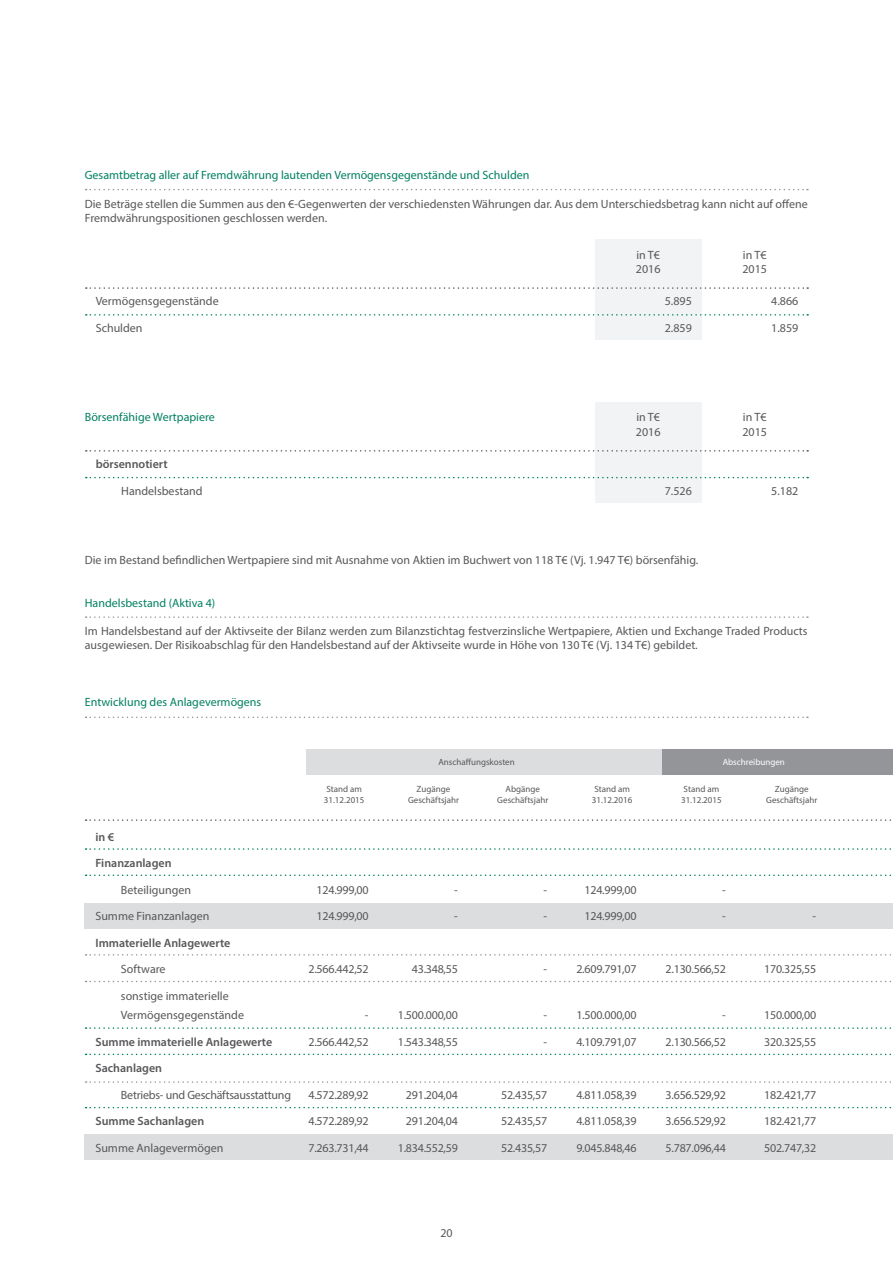
<style>
.page{position:relative;width:893px;height:1263px;background:#fff}
.page>*{position:absolute;margin:0;border:0;box-sizing:border-box;transform-origin:0 0}
.t1{font:12px/14.2px "Myriad Pro";color:#57585a}
.t2{font:12px "Myriad Pro";color:#008061}
.t3{font:600 12px "Myriad Pro";color:#57585a}
.t4{font:12px "Myriad Pro";letter-spacing:-.02em;color:#57585a}
.t5{font:9px/11.2px "Myriad Pro";color:#57585a}
.t6{font:9px "Myriad Pro";color:#fff}
</style>
<div class="page">
<div style="left:595px;top:402px;width:106px;height:101px;background:#f2f3f4"></div>
<div style="left:595px;top:239px;width:106px;height:101px;background:#f2f3f4"></div>
<svg style="left:86px;top:189px;width:722px;height:1px"></svg>
<svg style="left:86px;top:616px;width:722px;height:2px"></svg>
<svg style="left:86px;top:314px;width:722px;height:2px"></svg>
<svg style="left:86px;top:287px;width:722px;height:2px"></svg>
<svg style="left:86px;top:477px;width:722px;height:1px"></svg>
<svg style="left:86px;top:450px;width:722px;height:2px"></svg>
<div style="left:85px;top:1135px;width:808px;height:25px;background:#dcdddf"></div>
<div style="left:85px;top:903px;width:808px;height:26px;background:#dcdddf"></div>
<svg style="left:86px;top:848px;width:805px;height:2px"></svg>
<svg style="left:86px;top:874px;width:805px;height:2px"></svg>
<svg style="left:86px;top:954px;width:805px;height:1px"></svg>
<svg style="left:86px;top:981px;width:805px;height:1px"></svg>
<svg style="left:86px;top:1027px;width:805px;height:2px"></svg>
<svg style="left:86px;top:1054px;width:805px;height:1px"></svg>
<svg style="left:86px;top:1081px;width:805px;height:2px"></svg>
<svg style="left:86px;top:1107px;width:805px;height:1px"></svg>
<svg style="left:86px;top:819px;width:805px;height:2px"></svg>
<div style="left:662px;top:749px;width:231px;height:26px;background:#939598"></div>
<div style="left:306px;top:749px;width:356px;height:26px;background:#dcdddf"></div>
<svg style="left:86px;top:716px;width:722px;height:2px"></svg>
<p class="t2" style="left:85px;top:168px;width:446px">Gesamtbetrag aller auf Fremdwährung lautenden Vermögensgegenstände und Schulden</p>
<p class="t1" style="left:85px;top:196px;width:724px">Die Beträge stellen die Summen aus den €-Gegenwerten der verschiedensten Währungen dar. Aus dem Unterschiedsbetrag kann nicht auf offene<br>Fremdwährungspositionen geschlossen werden.</p>
<p class="t1" style="left:96px;top:294px;width:125px">Vermögensgegenstände</p>
<p class="t1" style="left:96px;top:321px;width:48px">Schulden</p>
<p class="t2" style="left:85px;top:410px;width:132px">Börsenfähige Wertpapiere</p>
<p class="t1" style="left:636px;top:247px;width:26px">in T€<br>2016</p>
<p class="t1" style="left:742px;top:247px;width:26px">in T€<br>2015</p>
<p class="t1" style="left:665px;top:294px;width:29px">5.895</p>
<p class="t1" style="left:665px;top:321px;width:29px">2.859</p>
<p class="t1" style="left:771px;top:294px;width:29px">4.866</p>
<p class="t1" style="left:771px;top:321px;width:29px">1.859</p>
<p class="t1" style="left:636px;top:410px;width:26px">in T€<br>2016</p>
<p class="t1" style="left:742px;top:410px;width:26px">in T€<br>2015</p>
<p class="t3" style="left:96px;top:456px;width:73px">börsennotiert</p>
<p class="t1" style="left:121px;top:483px;width:83px">Handelsbestand</p>
<p class="t1" style="left:665px;top:483px;width:29px">7.526</p>
<p class="t1" style="left:771px;top:483px;width:29px">5.182</p>
<p class="t1" style="left:85px;top:552px;width:615px">Die im Bestand befindlichen Wertpapiere sind mit Ausnahme von Aktien im Buchwert von 118 T€ (Vj. 1.947 T€) börsenfähig.</p>
<p class="t2" style="left:85px;top:595px;width:132px">Handelsbestand (Aktiva 4)</p>
<p class="t1" style="left:85px;top:624px;width:724px">Im Handelsbestand auf der Aktivseite der Bilanz werden zum Bilanzstichtag festverzinsliche Wertpapiere, Aktien und Exchange Traded Products ausgewiesen. Der Risikoabschlag für den Handelsbestand auf der Aktivseite wurde in Höhe von 130 T€ (Vj. 134 T€) gebildet.</p>
<p class="t2" style="left:85px;top:695px;width:178px">Entwicklung des Anlagevermögens</p>
<p class="t3" style="left:95px;top:829px;width:20px">in €</p>
<p class="t3" style="left:95px;top:855px;width:78px">Finanzanlagen</p>
<p class="t1" style="left:121px;top:882px;width:72px">Beteiligungen</p>
<p class="t1" style="left:95px;top:909px;width:116px">Summe Finanzanlagen</p>
<p class="t3" style="left:95px;top:935px;width:136px">Immaterielle Anlagewerte</p>
<p class="t1" style="left:121px;top:962px;width:46px">Software</p>
<p class="t1" style="left:121px;top:986px;width:125px;line-height:19px">sonstige immaterielle<br>Vermögensgegenstände</p>
<p class="t3" style="left:95px;top:1034px;width:178px">Summe immaterielle Anlagewerte</p>
<p class="t3" style="left:95px;top:1060px;width:68px">Sachanlagen</p>
<p class="t4" style="left:121px;top:1087px;width:172px">Betriebs- und Geschäftsausstattung</p>
<p class="t3" style="left:95px;top:1113px;width:110px">Summe Sachanlagen</p>
<p class="t1" style="left:95px;top:1140px;width:130px">Summe Anlagevermögen</p>
<p class="t5" style="left:324px;top:783px;width:42px">Stand am<br>31.12.2015</p>
<p class="t1" style="left:317px;top:882px;width:54px">124.999,00</p>
<p class="t1" style="left:317px;top:909px;width:54px">124.999,00</p>
<p class="t1" style="left:308px;top:962px;width:62px">2.566.442,52</p>
<p class="t1" style="left:365px;top:1008px;width:5px">-</p>
<p class="t1" style="left:308px;top:1034px;width:62px">2.566.442,52</p>
<p class="t1" style="left:308px;top:1087px;width:62px">4.572.289,92</p>
<p class="t1" style="left:308px;top:1114px;width:62px">4.572.289,92</p>
<p class="t1" style="left:308px;top:1140px;width:62px">7.263.731,44</p>
<p class="t5" style="left:438px;top:756px;width:78px">Anschaffungskosten</p>
<p class="t6" style="left:723px;top:757px;width:64px">Abschreibungen</p>
<p class="t5" style="left:408px;top:783px;width:53px;text-align:center">Zugänge<br>Geschäftsjahr</p>
<p class="t5" style="left:497px;top:783px;width:53px;text-align:center">Abgänge<br>Geschäftsjahr</p>
<p class="t5" style="left:592px;top:783px;width:42px">Stand am<br>31.12.2016</p>
<p class="t5" style="left:681px;top:783px;width:42px">Stand am<br>31.12.2015</p>
<p class="t5" style="left:766px;top:783px;width:53px;text-align:center">Zugänge<br>Geschäftsjahr</p>
<p class="t1" style="left:454px;top:882px;width:5px">-</p>
<p class="t1" style="left:454px;top:909px;width:5px">-</p>
<p class="t1" style="left:544px;top:882px;width:5px">-</p>
<p class="t1" style="left:544px;top:909px;width:5px">-</p>
<p class="t1" style="left:584px;top:882px;width:54px">124.999,00</p>
<p class="t1" style="left:584px;top:909px;width:54px">124.999,00</p>
<p class="t1" style="left:722px;top:882px;width:5px">-</p>
<p class="t1" style="left:722px;top:909px;width:5px">-</p>
<p class="t1" style="left:812px;top:909px;width:5px">-</p>
<p class="t1" style="left:412px;top:962px;width:48px">43.348,55</p>
<p class="t1" style="left:398px;top:1008px;width:62px">1.500.000,00</p>
<p class="t1" style="left:398px;top:1034px;width:62px">1.543.348,55</p>
<p class="t1" style="left:544px;top:962px;width:5px">-</p>
<p class="t1" style="left:544px;top:1008px;width:5px">-</p>
<p class="t1" style="left:544px;top:1034px;width:5px">-</p>
<p class="t1" style="left:576px;top:962px;width:62px">2.609.791,07</p>
<p class="t1" style="left:576px;top:1008px;width:62px">1.500.000,00</p>
<p class="t1" style="left:576px;top:1034px;width:62px">4.109.791,07</p>
<p class="t1" style="left:666px;top:962px;width:62px">2.130.566,52</p>
<p class="t1" style="left:722px;top:1008px;width:5px">-</p>
<p class="t1" style="left:666px;top:1034px;width:62px">2.130.566,52</p>
<p class="t1" style="left:764px;top:962px;width:54px">170.325,55</p>
<p class="t1" style="left:764px;top:1008px;width:54px">150.000,00</p>
<p class="t1" style="left:764px;top:1034px;width:54px">320.325,55</p>
<p class="t1" style="left:406px;top:1087px;width:54px">291.204,04</p>
<p class="t1" style="left:406px;top:1114px;width:54px">291.204,04</p>
<p class="t1" style="left:398px;top:1140px;width:62px">1.834.552,59</p>
<p class="t1" style="left:501px;top:1087px;width:48px">52.435,57</p>
<p class="t1" style="left:501px;top:1114px;width:48px">52.435,57</p>
<p class="t1" style="left:501px;top:1140px;width:48px">52.435,57</p>
<p class="t1" style="left:576px;top:1087px;width:62px">4.811.058,39</p>
<p class="t1" style="left:576px;top:1114px;width:62px">4.811.058,39</p>
<p class="t1" style="left:576px;top:1140px;width:62px">9.045.848,46</p>
<p class="t1" style="left:666px;top:1087px;width:62px">3.656.529,92</p>
<p class="t1" style="left:666px;top:1114px;width:62px">3.656.529,92</p>
<p class="t1" style="left:666px;top:1140px;width:62px">5.787.096,44</p>
<p class="t1" style="left:764px;top:1087px;width:54px">182.421,77</p>
<p class="t1" style="left:764px;top:1114px;width:54px">182.421,77</p>
<p class="t1" style="left:764px;top:1140px;width:54px">502.747,32</p>
<p class="t1" style="left:440px;top:1226px;width:14px">20</p>
</div>
